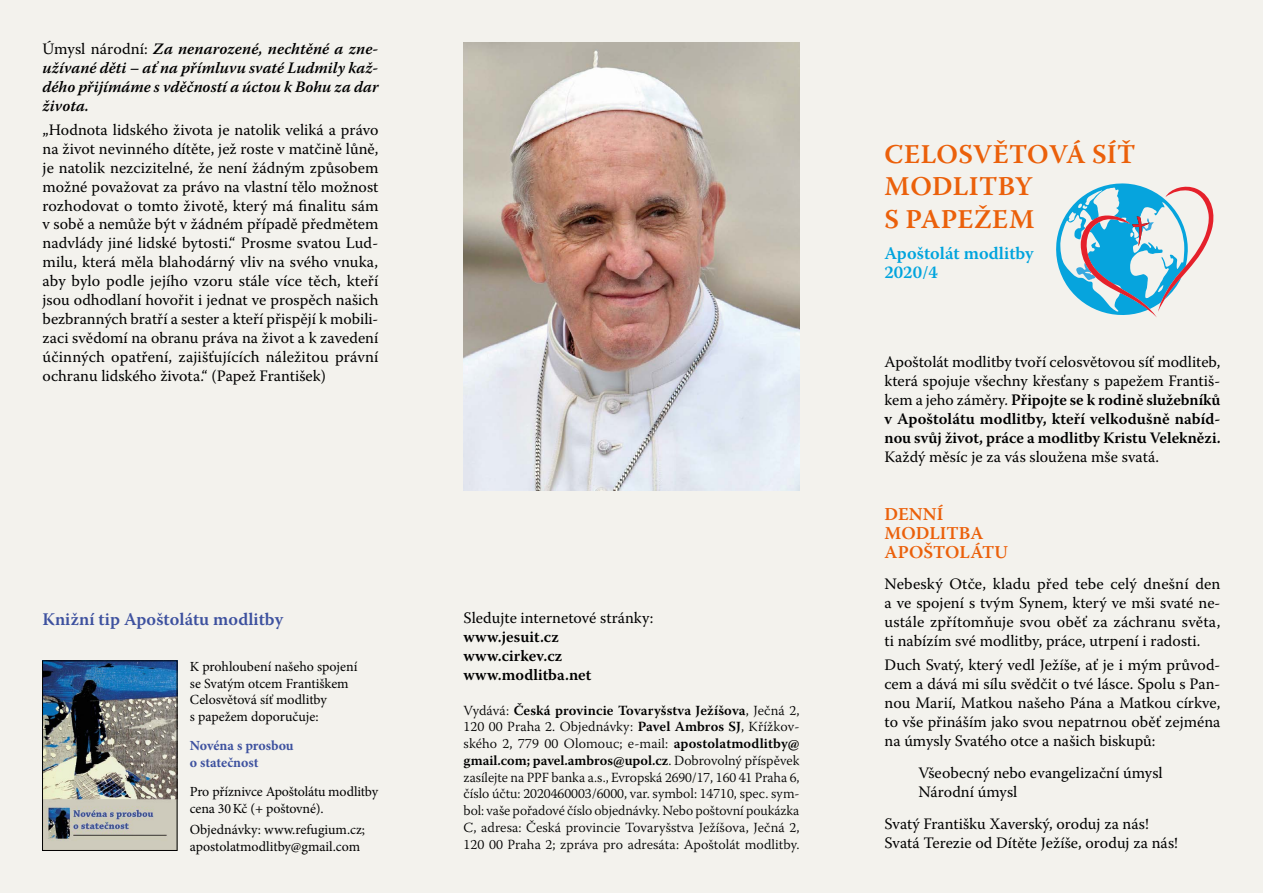
<style>
.page{position:relative;width:1263px;height:893px;background:#f3f2ed}
.page>*{position:absolute;margin:0;border:0;box-sizing:border-box;transform-origin:0 0}
.t1{font:600 27px/32.4px "Warnock Pro";letter-spacing:.01em;color:#eb600a}
.t2{font:600 18px/18.9px "Warnock Pro";color:#eb600a}
.t3{font:600 17.7px "Warnock Pro";color:#3d519f}
.t4{font:600 17.7px/18.9px "Warnock Pro";color:#00a4dd}
.t5{font:15.9px/18.9px "Warnock Pro";color:#000;text-align:justify}
.t6{font:600 15.9px/18.9px "Warnock Pro";letter-spacing:.005em;color:#000}
.t7{font:italic 600 15.9px/18.9px "Warnock Pro";color:#000;text-align:justify}
.t8{font:300 13.95px/16.8px "Warnock Pro";letter-spacing:.005em;color:#000;text-align:justify}
.t9{font:13.95px/16.6px "Minion Pro";letter-spacing:-.005em;color:#000}
.t10{font:700 13.95px/16.6px "Minion Pro";letter-spacing:-.005em;color:#3d519f}
.s1{font-weight:400;font-style:normal}
.s2{font-weight:600}
.s3{font-weight:400}
</style>
<div class="page">
<svg style="left:1056px;top:183px;width:157px;height:134px"></svg>
<img style="left:463px;top:43px;width:336px;height:448px">
<img style="left:44px;top:663px;width:131px;height:186px">
<div style="left:42px;top:661px;width:135px;height:190px;border:1px solid #000"></div>
<p class="t7" style="left:43px;top:39px;width:337px"><span class="s1">Úmysl národní:</span> Za nenarozené, nechtěné a zne&shy;užívané děti – ať na přímluvu svaté Ludmily kaž&shy;dého přijímáme s vděčností a úctou k Bohu za dar života.</p>
<p class="t5" style="left:43px;top:120px;width:338px">„Hodnota lidského života je natolik veliká a právo na život nevinného dítěte, jež roste v matčině lůně, je natolik nezcizitelné, že není žádným způsobem možné považovat za právo na vlastní tělo možnost rozhodovat o tomto životě, který má finalitu sám v sobě a nemůže být v žádném případě předmětem nadvlády jiné lidské bytosti.“ Prosme svatou Lud&shy;milu, která měla blahodárný vliv na svého vnuka, aby bylo podle jejího vzoru stále více těch, kteří jsou odhodlaní hovořit i jednat ve prospěch našich bezbranných bratří a sester a kteří přispějí k mobili&shy;zaci svědomí na obranu práva na život a k zavedení účinných opatření, zajišťujících náležitou právní ochranu lidského života.“ (Papež František)</p>
<p class="t3" style="left:43px;top:608px;width:242px">Knižní tip Apoštolátu modlitby</p>
<p class="t9" style="left:190px;top:658px;width:169px">K prohloubení našeho spojení se Svatým otcem Františkem<br>Celosvětová síť modlitby<br>s papežem doporučuje:</p>
<p class="t10" style="left:190px;top:737px;width:105px">Novéna s prosbou o statečnost</p>
<p class="t9" style="left:190px;top:784px;width:190px">Pro příznivce Apoštolátu modlitby cena 30Kč (+ poštovné).</p>
<p class="t9" style="left:190px;top:821px;width:177px">Objednávky: www.refugium.cz; apostolatmodlitby@gmail.com</p>
<p class="t5" style="left:463px;top:608px;width:191px">Sledujte internetové stránky:</p>
<p class="t6" style="left:463px;top:627px;width:129px">www.jesuit.cz www.cirkev.cz www.modlitba.net</p>
<p class="t8" style="left:463px;top:701px;width:338px">Vydává: <span class="s2">Česká provincie Tovaryšstva Ježíšova</span>, Ječná 2, 120 00 Praha 2. Objednávky: <span class="s2">Pavel Ambros SJ</span>, Křížkov&shy;ského 2, 779 00 Olomouc; e-mail: <span class="s2">apostolatmodlitby@ gmail.com; pavel.ambros@upol.cz</span>. Dobrovolný příspěvek zasílejte na PPF banka a.s., Evropská 2690/17, 160 41 Praha 6, číslo účtu: 2020460003/6000, var. symbol: 14710, spec. sym&shy;bol: vaše pořadové číslo objednávky. Nebo poštovní poukázka C, adresa: Česká provincie Tovaryšstva Ježíšova, Ječná 2, 120 00 Praha 2; zpráva pro adresáta: Apoštolát modlitby.</p>
<h1 class="t1" style="left:885px;top:137px;width:252px">CELOSVĚTOVÁ SÍŤ<br>MODLITBY<br>S PAPEŽEM</h1>
<p class="t4" style="left:884px;top:244px;width:151px">Apoštolát modlitby<br>2020/4</p>
<p class="t6" style="left:884px;top:352px;width:338px;text-align:justify"><span class="s3">Apoštolát modlitby tvoří celosvětovou síť modliteb, která spojuje všechny křesťany s papežem Františ&shy;kem a jeho záměry.</span> Připojte se k rodině služebníků v Apoštolátu modlitby, kteří velkodušně nabíd&shy;nou svůj život, práce a modlitby Kristu Veleknězi.</p>
<p class="t5" style="left:884px;top:447px;width:276px">Každý měsíc je za vás sloužena mše svatá.</p>
<p class="t2" style="left:884px;top:504px;width:125px">DENNÍ<br>MODLITBA<br>APOŠTOLÁTU</p>
<p class="t5" style="left:884px;top:574px;width:337px">Nebeský Otče, kladu před tebe celý dnešní den a ve spojení s tvým Synem, který ve mši svaté ne&shy;ustále zpřítomňuje svou oběť za záchranu světa, ti nabízím své modlitby, práce, utrpení i radosti.</p>
<p class="t5" style="left:884px;top:655px;width:337px">Duch Svatý, který vedl Ježíše, ať je i mým průvod&shy;cem a dává mi sílu svědčit o tvé lásce. Spolu s Pan&shy;nou Marií, Matkou našeho Pána a Matkou církve, to vše přináším jako svou nepatrnou oběť zejména na úmysly Svatého otce a našich biskupů:</p>
<p class="t5" style="left:918px;top:763px;width:246px">Všeobecný nebo evangelizační úmysl<br>Národní úmysl</p>
<p class="t5" style="left:884px;top:814px;width:295px">Svatý Františku Xaverský, oroduj za nás!<br>Svatá Terezie od Dítěte Ježíše, oroduj za nás!</p>
</div>
